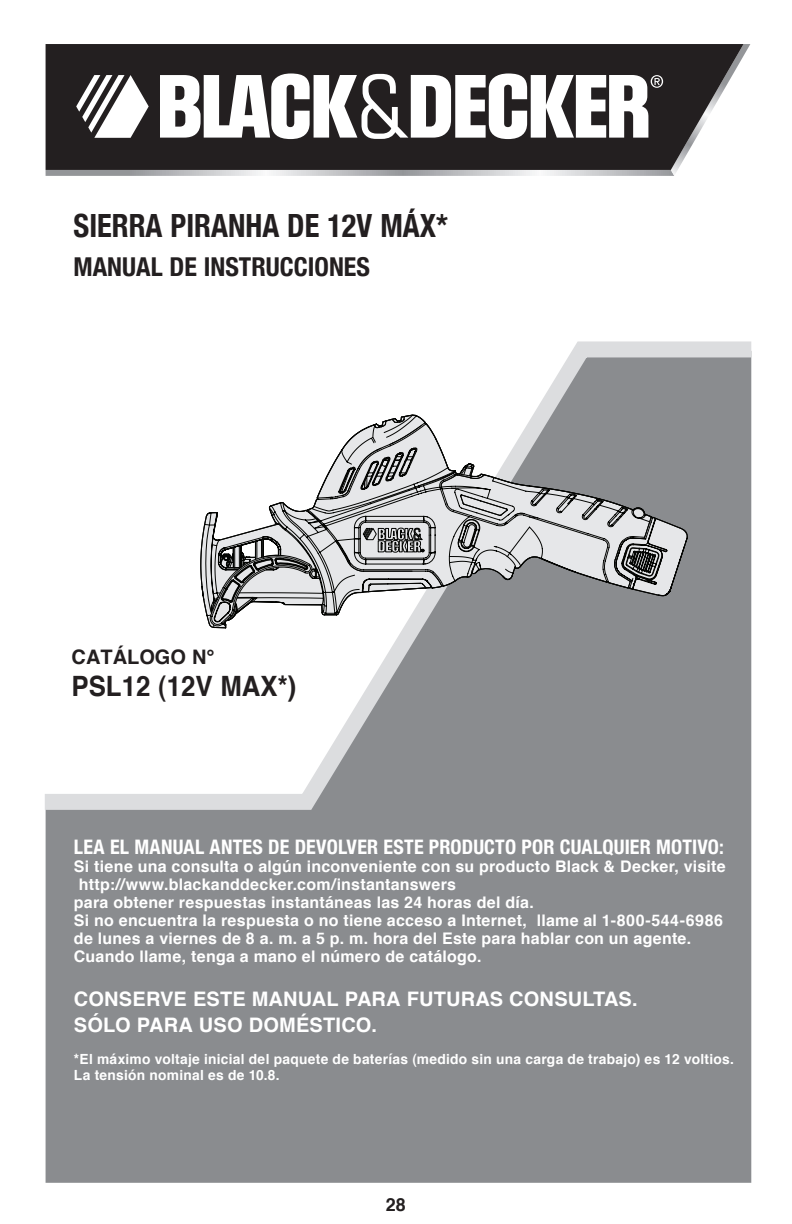
<style>
.page{position:relative;width:792px;height:1224px;background:#fff}
.page>*{position:absolute;margin:0;border:0;box-sizing:border-box;transform-origin:0 0}
.t1{font:700 condensed 32px "Helvetica Neue";color:#231f20;scale:.95 1}
.t2{font:700 28px "Helvetica";color:#231f20;scale:.92 1}
.t3{font:700 condensed 26px "Helvetica Neue";color:#231f20}
.t4{font:700 20px "Helvetica";letter-spacing:.01em;color:#fff}
.t5{font:700 condensed 20px "Helvetica Neue";letter-spacing:.01em;color:#fff}
.t6{font:700 20px "Helvetica";color:#231f20}
.t7{font:700 18px "Helvetica";color:#231f20}
.t8{font:700 16px "Helvetica";letter-spacing:.015em;color:#fff}
.t9{font:700 14px/16px "Helvetica";letter-spacing:.02em;color:#fff}
</style>
<div class="page">
<div style="left:46px;top:818px;width:705px;height:365px;background:#8a8c8f"></div>
<svg style="left:45px;top:341px;width:707px;height:477px"></svg>
<svg style="left:46px;top:44px;width:704px;height:132px"></svg>
<svg style="left:200px;top:415px;width:455px;height:213px"></svg>
<svg style="left:201px;top:469px;width:487px;height:159px;background:#9ea0a2"></svg>
<svg style="left:209px;top:518px;width:472px;height:108px;background:#a7a8aa"></svg>
<svg style="left:211px;top:444px;width:294px;height:177px"></svg>
<h1 class="t1" style="left:74px;top:206px;width:396px">SIERRA PIRANHA DE 12V MÁX*</h1>
<h3 class="t3" style="left:74px;top:251px;width:35px">MANUAL</h3>
<h3 class="t3" style="left:170px;top:251px;width:48px">DE INSTRUCCIONES</h3>
<p class="t6" style="left:72px;top:641px;width:71px">Catálogo</p>
<p class="t6" style="left:192px;top:641px;width:24px">N°</p>
<h2 class="t2" style="left:72px;top:664px;width:246px">PSL12 (12V MAX*)</h2>
<p class="t5" style="left:74px;top:835px;width:11px">LEA</p>
<p class="t5" style="left:110px;top:835px;width:52px">EL MANUAL</p>
<p class="t5" style="left:210px;top:835px;width:516px">ANTES DE DEVOLVER ESTE PRODUCTO POR CUALQUIER MOTIVO:</p>
<p class="t8" style="left:74px;top:854px;width:653px">Si tiene una consulta o algún inconveniente con su producto Black &amp; Decker, visite</p>
<p class="t8" style="left:79px;top:872px;width:379px">http://www.blackanddecker.com/instantanswers</p>
<p class="t8" style="left:74px;top:890px;width:462px">para obtener respuestas instantáneas las 24 horas del día.</p>
<p class="t8" style="left:74px;top:908px;width:651px">Si no encuentra la respuesta o no tiene acceso a Internet, llame al 1-800-544-6986</p>
<p class="t8" style="left:74px;top:926px;width:619px">de lunes a viernes de 8 a. m. a 5 p. m. hora del Este para hablar con un agente.</p>
<p class="t8" style="left:74px;top:944px;width:409px">Cuando llame, tenga a mano el número de catálogo.</p>
<p class="t4" style="left:74px;top:983px;width:30px">Conserve</p>
<p class="t4" style="left:193px;top:983px;width:14px">este</p>
<p class="t4" style="left:252px;top:983px;width:16px">manual</p>
<p class="t4" style="left:345px;top:983px;width:15px">para</p>
<p class="t4" style="left:407px;top:983px;width:15px">futuras</p>
<p class="t4" style="left:509px;top:983px;width:15px">consultas</p>
<p class="t4" style="left:632px;top:983px;width:7px">.</p>
<p class="t4" style="left:74px;top:1009px;width:305px">SÓLO PARA USO DOMÉSTICO.</p>
<p class="t9" style="left:74px;top:1052px;width:662px">*El máximo voltaje inicial del paquete de baterías (medido sin una carga de trabajo) es 12 voltios.<br>La tensión nominal es de 10.8.</p>
<p class="t7" style="left:386px;top:1190px;width:22px">28</p>
</div>
